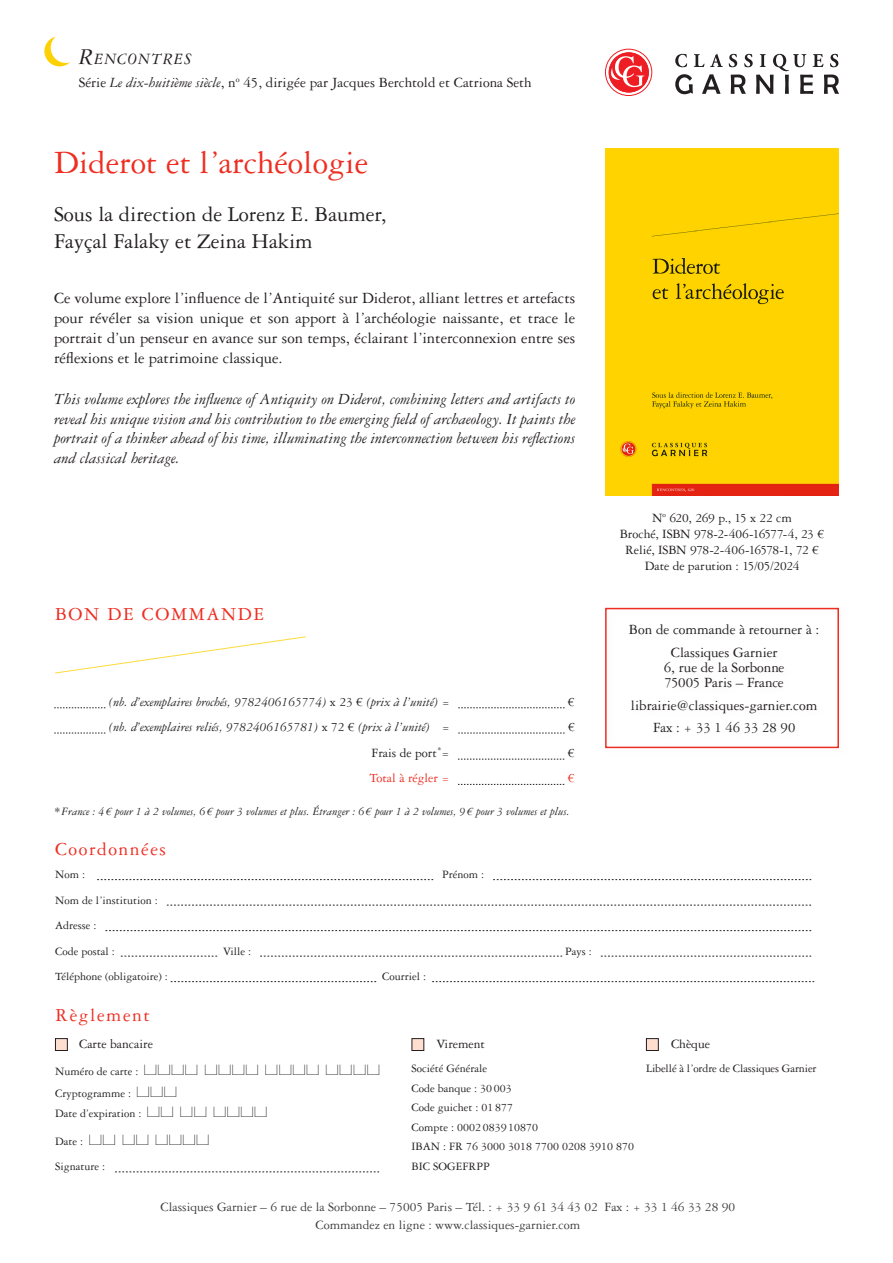
<style>
.page{position:relative;width:893px;height:1263px;background:#fff}
.page>*{position:absolute;margin:0;border:0;box-sizing:border-box;transform-origin:0 0}
.t1{font:34.5px "Garamond 3 LT Pro";color:#ee2e22}
.t2{font:22.5px/27px "Garamond 3 LT Pro";color:#231f20}
.t3{font:19.5px "Garamond 3 LT Pro";letter-spacing:.08em;color:#ee2e22}
.t4{font:italic 16.8px "Garamond 3 LT Pro";letter-spacing:.06em;color:#231f20}
.t5{font:italic 16.5px/19.5px "Garamond 3 LT Pro";color:#231f20;text-align:justify}
.t6{font:16.5px/20.2px "Garamond 3 LT Pro";color:#231f20;text-align:justify}
.t7{font:15px/23.5px "Garamond 3 LT Pro";color:#231f20;text-align:center}
.t8{font:13.5px/16.2px "Garamond 3 LT Pro";letter-spacing:-.005em;color:#231f20;text-align:center}
.t9{font:13.5px/18px "Garamond 3 LT Pro";color:#3e3e3f;text-align:center}
.t10{font:italic 13.5px "Garamond 3 LT Pro";color:#231f20}
.t11{font:13.5px "Casesaremplir Roman";letter-spacing:.12em;color:#231f20;scale:1.15 1}
.t12{font:13.5px "Garamond 3 LT Pro";color:#ee2e22}
.t13{font:12px/19.5px "Garamond 3 LT Pro";color:#231f20}
.t14{font:italic 12px "Garamond 3 LT Pro";color:#231f20}
.s1{font-size:24px}
.s2{font-style:italic}
.s3{font-style:normal}
.s4{font-family:"Garamond 3 LT Pro";font-size:12px}
.s5{font-family:"Casesaremplir Roman";font-size:13.5px}
</style>
<div class="page">
<div style="left:55px;top:1038px;width:12px;height:12px;background:#fddecf"></div>
<div style="left:55px;top:1038px;width:13px;height:13px;border:1px solid #231f20"></div>
<div style="left:646px;top:1038px;width:12px;height:12px;background:#fddecf"></div>
<div style="left:646px;top:1038px;width:13px;height:13px;border:1px solid #231f20"></div>
<div style="left:412px;top:1038px;width:12px;height:12px;background:#fddecf"></div>
<div style="left:412px;top:1038px;width:12px;height:13px;border:1px solid #231f20"></div>
<div style="left:605px;top:608px;width:234px;height:140px;border:2px solid #ee2e22"></div>
<svg style="left:115px;top:1171px;width:264px;height:1px"></svg>
<svg style="left:55px;top:636px;width:251px;height:38px"></svg>
<svg style="left:44px;top:37px;width:26px;height:29px"></svg>
<svg style="left:458px;top:759px;width:106px;height:1px"></svg>
<svg style="left:458px;top:784px;width:106px;height:1px"></svg>
<svg style="left:97px;top:879px;width:336px;height:1px"></svg>
<svg style="left:493px;top:879px;width:318px;height:1px"></svg>
<svg style="left:167px;top:905px;width:644px;height:1px"></svg>
<svg style="left:105px;top:930px;width:706px;height:1px"></svg>
<svg style="left:121px;top:956px;width:96px;height:1px"></svg>
<svg style="left:260px;top:956px;width:302px;height:1px"></svg>
<svg style="left:601px;top:956px;width:210px;height:1px"></svg>
<svg style="left:171px;top:981px;width:205px;height:1px"></svg>
<svg style="left:432px;top:981px;width:382px;height:1px"></svg>
<div style="left:609px;top:53px;width:39px;height:39px;background:#ee1d23;border:1px solid #ee1d23;border-radius:50%"></div>
<div style="left:609px;top:53px;width:39px;height:39px;border:1px solid #ee1d23;border-radius:50%"></div>
<div style="left:605px;top:49px;width:47px;height:47px;border:1px solid #ee1d23;border-radius:50%"></div>
<svg style="left:675px;top:54px;width:164px;height:40px"></svg>
<svg style="left:607px;top:56px;width:37px;height:31px"></svg>
<svg style="left:54px;top:707px;width:51px;height:1px"></svg>
<svg style="left:458px;top:707px;width:107px;height:1px"></svg>
<svg style="left:54px;top:733px;width:51px;height:1px"></svg>
<svg style="left:458px;top:733px;width:107px;height:1px"></svg>
<div style="left:605px;top:148px;width:234px;height:348px;background:#ffd300"></div>
<h3 class="t4" style="left:79px;top:50px;width:115px"><span class="s1">R</span>ENCONTRES</h3>
<p class="t7" style="left:79px;top:70px;width:455px">Série <span class="s2">Le dix-huitième siècle</span>, n<sup>o</sup> 45, dirigée par Jacques Berchtold et Catriona Seth</p>
<h1 class="t1" style="left:54px;top:144px;width:316px">Diderot et l’archéologie</h1>
<h2 class="t2" style="left:54px;top:201px;width:334px">Sous la direction de Lorenz E. Baumer,<br>Fayçal Falaky et Zeina Hakim</h2>
<p class="t6" style="left:54px;top:288px;width:523px">Ce volume explore l’influence de l’Antiquité sur Diderot, alliant lettres et artefacts pour révéler sa vision unique et son apport à l’archéologie naissante, et trace le portrait d’un penseur en avance sur son temps, éclairant l’interconnexion entre ses réflexions et le patrimoine classique.</p>
<p class="t5" style="left:54px;top:389px;width:523px">This volume explores the influence of Antiquity on Diderot, combining letters and artifacts to reveal his unique vision and his contribution to the emerging field of archaeology. It paints the portrait of a thinker ahead of his time, illuminating the interconnection between his reflections and classical heritage.</p>
<h3 class="t3" style="left:55px;top:603px;width:211px">BON DE COMMANDE</h3>
<p class="t10" style="left:109px;top:694px;width:343px">(nb. d’exemplaires brochés, 9782406165774) <span class="s3">x 23 €</span> (prix à l’unité) <span class="s3">=</span></p>
<p class="t8" style="left:568px;top:693px;width:8px">€</p>
<p class="t10" style="left:109px;top:719px;width:343px">(nb. d’exemplaires reliés, 9782406165781) <span class="s3">x 72 €</span> (prix à l’unité) <span class="s3">=</span></p>
<p class="t8" style="left:568px;top:719px;width:8px">€</p>
<p class="t8" style="left:372px;top:745px;width:79px">Frais de port<sup>*</sup>=</p>
<p class="t8" style="left:568px;top:745px;width:8px">€</p>
<p class="t12" style="left:369px;top:771px;width:81px">Total à régler =</p>
<p class="t12" style="left:568px;top:771px;width:8px">€</p>
<p class="t14" style="left:54px;top:804px;width:517px">*France : 4 € pour 1 à 2 volumes, 6 € pour 3 volumes et plus. Étranger : 6€ pour 1 à 2 volumes, 9€ pour 3 volumes et plus.</p>
<h3 class="t3" style="left:55px;top:838px;width:112px">Coordonnées</h3>
<p class="t13" style="left:55px;top:865px;width:31px">Nom :</p>
<p class="t13" style="left:442px;top:865px;width:43px">Prénom :</p>
<p class="t13" style="left:55px;top:887px;width:104px;line-height:25.5px">Nom de l’institution :<br>Adresse :<br>Code postal :</p>
<p class="t13" style="left:223px;top:941px;width:30px">Ville :</p>
<p class="t13" style="left:565px;top:941px;width:28px">Pays :</p>
<p class="t13" style="left:55px;top:967px;width:114px">Téléphone (obligatoire) :</p>
<p class="t13" style="left:382px;top:967px;width:45px">Courriel :</p>
<h3 class="t3" style="left:55px;top:1004px;width:96px">Règlement</h3>
<p class="t8" style="left:620px;top:509px;width:206px">N<sup>o</sup> 620, 269 p., 15 x 22 cm<br>Broché, ISBN 978-2-406-16577-4, 23 €<br>Relié, ISBN 978-2-406-16578-1, 72 €<br>Date de parution : 15/05/2024</p>
<p class="t7" style="left:629px;top:617px;width:192px">Bon de commande à retourner à :<br>Classiques Garnier</p>
<p class="t7" style="left:664px;top:660px;width:122px;line-height:15px;text-align:left">6, rue de la Sorbonne<br>75005 Paris – France</p>
<p class="t7" style="left:631px;top:694px;width:188px;line-height:22.2px">librairie@classiques-garnier.com<br>Fax : + 33 1 46 33 28 90</p>
<p class="t8" style="left:79px;top:1036px;width:75px">Carte bancaire</p>
<p class="t11" style="left:55px;top:1062px;width:283px"><span class="s4">Numéro de carte :</span> ffff ffff ffff ffff</p>
<p class="t13" style="left:55px;top:1084px;width:213px">Cryptogramme : <span class="s5">fff<br></span>Date d’expiration : <span class="s5">ff ff ffff</span></p>
<p class="t11" style="left:55px;top:1132px;width:135px"><span class="s4">Date :</span> ff ff ffff</p>
<p class="t13" style="left:55px;top:1157px;width:51px">Signature :</p>
<p class="t8" style="left:436px;top:1035px;width:50px">Virement</p>
<p class="t13" style="left:412px;top:1059px;width:224px">Société Générale<br>Code banque : 30003<br>Code guichet : 01877<br>Compte : 0002083910870<br>IBAN : FR 76 3000 3018 7700 0208 3910 870<br>BIC SOGEFRPP</p>
<p class="t8" style="left:671px;top:1036px;width:41px">Chèque</p>
<p class="t13" style="left:646px;top:1059px;width:172px">Libellé à l’ordre de Classiques Garnier</p>
<p class="t9" style="left:160px;top:1198px;width:576px">Classiques Garnier – 6 rue de la Sorbonne – 75005 Paris – Tél. : + 33 9 61 34 43 02 Fax : + 33 1 46 33 28 90<br>Commandez en ligne : www.classiques-garnier.com</p>
</div>
